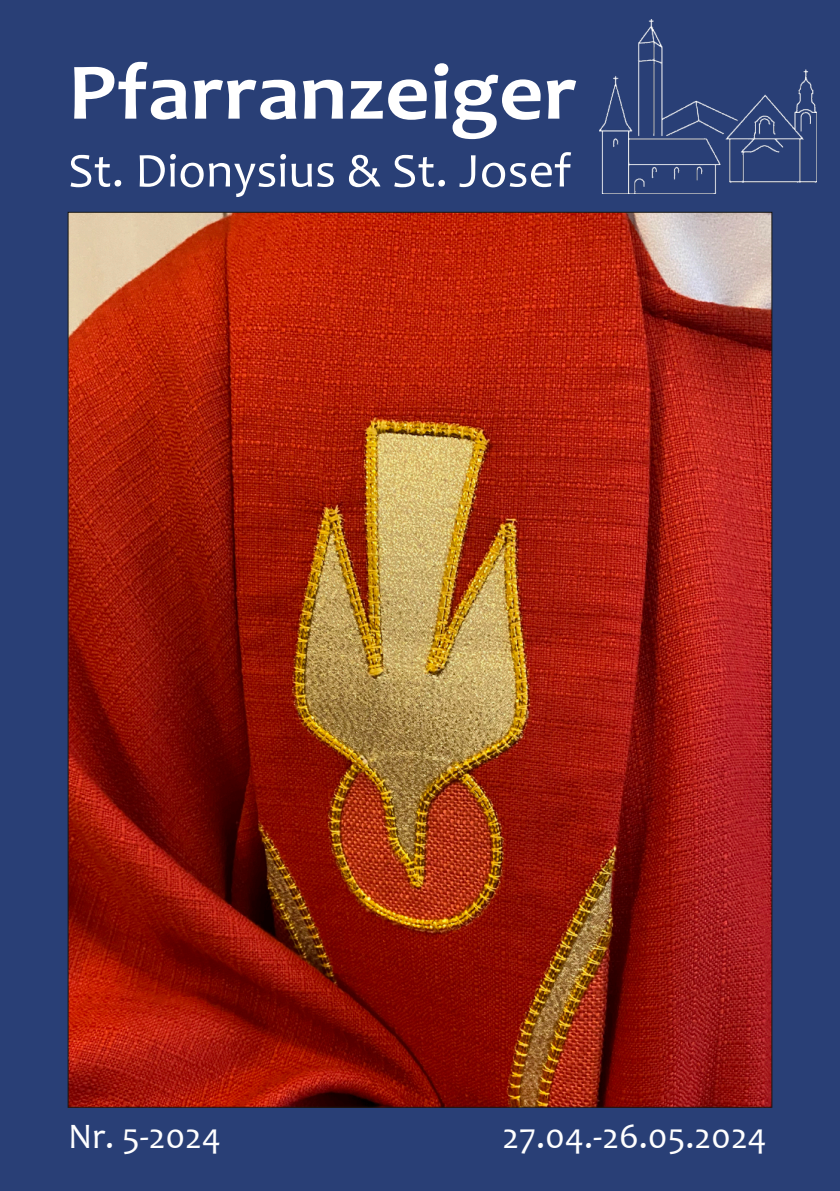
<style>
.page{position:relative;width:840px;height:1191px;background:#fff}
.page>*{position:absolute;margin:0;border:0;box-sizing:border-box;transform-origin:0 0}
.t1{font:700 81px "Candara";color:#fff;scale:1.07 1}
.t2{font:49px "Candara";color:#fff}
.t3{font:36px "Candara";color:#fff}
</style>
<div class="page">
<div style="left:0;top:0;width:839px;height:1191px;background:#293f76"></div>
<img style="left:599px;top:19px;width:216px;height:175px">
<img style="left:70px;top:214px;width:699px;height:891px">
<h1 class="t1" style="left:68px;top:60px;width:477px">Pfarranzeiger</h1>
<h2 class="t2" style="left:68px;top:151px;width:504px">St. Dionysius &amp; St. Josef</h2>
<p class="t3" style="left:68px;top:1121px;width:154px">Nr. 5-2024</p>
<p class="t3" style="left:502px;top:1121px;width:266px">27.04.-26.05.2024</p>
</div>
